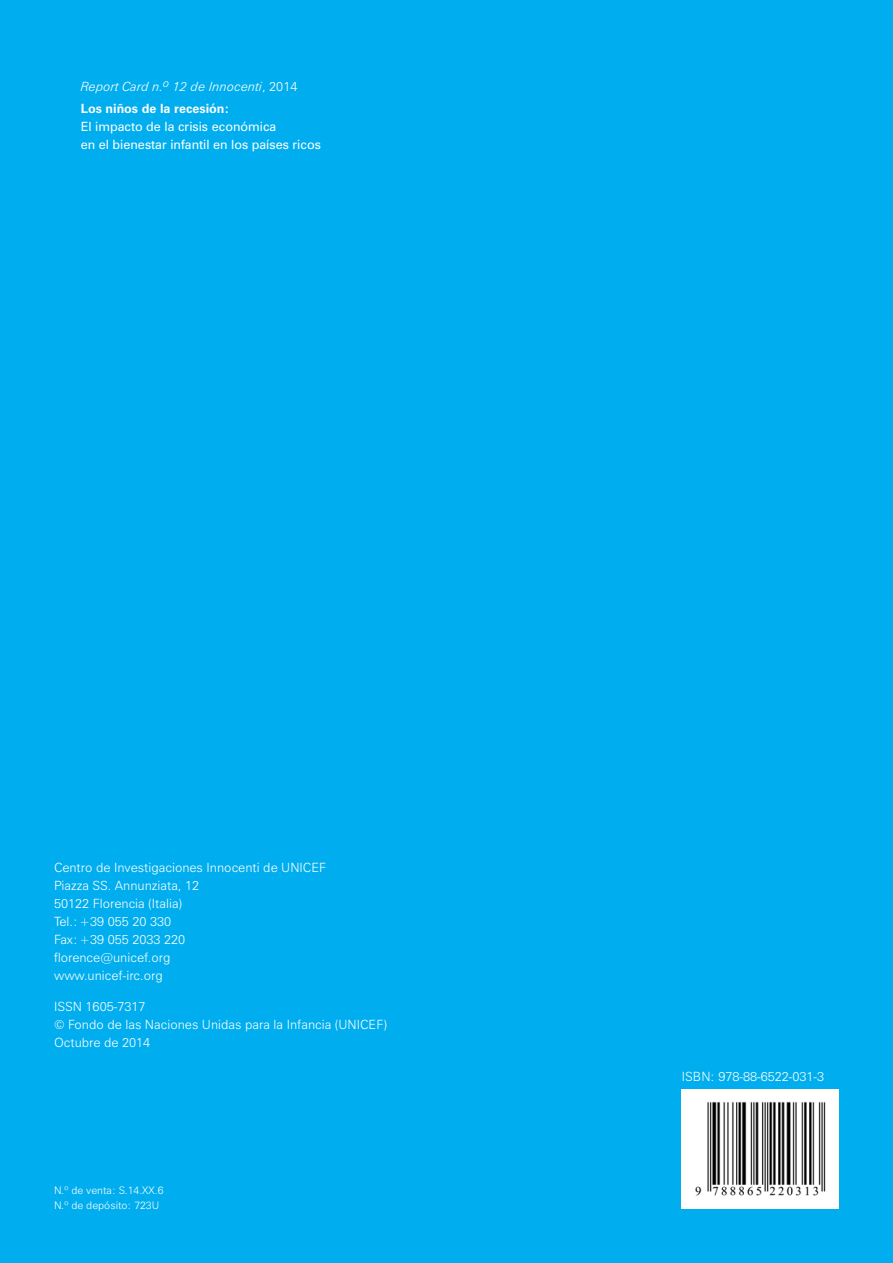
<style>
.page{position:relative;width:893px;height:1263px;background:#00aeef}
.page>*{position:absolute;margin:0;border:0;box-sizing:border-box;transform-origin:0 0}
.t1{font:300 12.75px/18px "Zurich BT";color:#fff}
.t2{font:12.75px/18px "Zurich BT";color:#fff}
.t3{font:italic 300 12.75px/22.2px "Zurich BT";color:#fff}
.t4{font:300 10.5px/15px "Zurich BT";color:#fff}
.s1{font-style:normal}
.s2{font-weight:700;font-style:normal}
</style>
<div class="page">
<div style="left:682px;top:1089px;width:157px;height:120px;background:#fff"></div>
<img style="left:695px;top:1101px;width:131px;height:95px">
<p class="t3" style="left:81px;top:75px;width:218px">Report Card n.<sup>o</sup> 12 de Innocenti<span class="s1">, 2014<br></span><span class="s2">Los niños de la recesión:</span></p>
<p class="t2" style="left:81px;top:117px;width:242px">El impacto de la crisis económica<br>en el bienestar infantil en los países ricos</p>
<p class="t1" style="left:54px;top:859px;width:274px">Centro de Investigaciones Innocenti de UNICEF<br>Piazza SS. Annunziata, 12<br>50122 Florencia (Italia)<br>Tel.: +39 055 20 330<br>Fax: +39 055 2033 220<br>florence@unicef.org<br>www.unicef-irc.org</p>
<p class="t1" style="left:54px;top:997px;width:334px">ISSN 1605-7317<br>© Fondo de las Naciones Unidas para la Infancia (UNICEF)<br>Octubre de 2014</p>
<p class="t4" style="left:54px;top:1183px;width:111px">N.º de venta: S.14.XX.6<br>N.º de depósito: 723U</p>
<p class="t1" style="left:682px;top:1067px;width:144px">ISBN: 978-88-6522-031-3</p>
</div>
